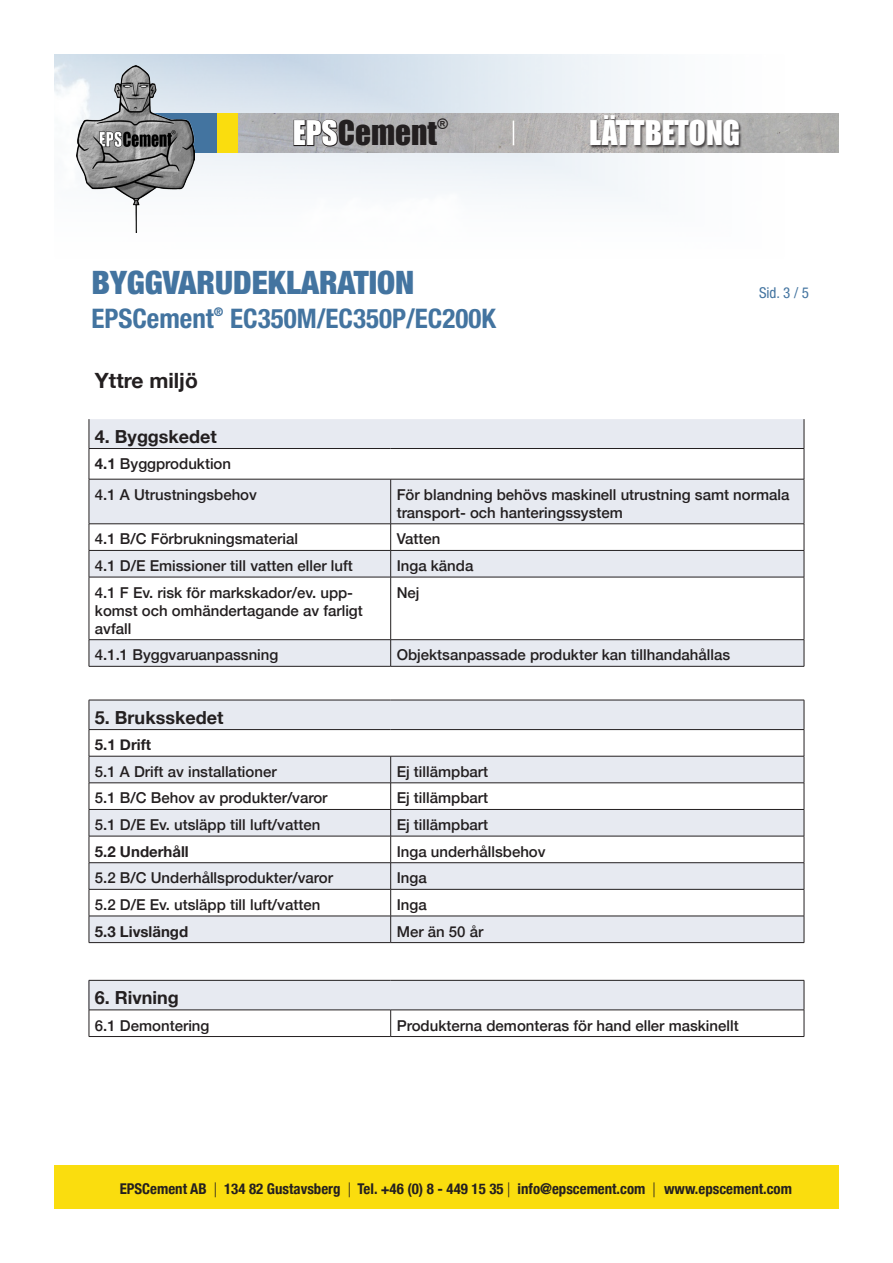
<style>
.page{position:relative;width:893px;height:1263px;background:#fff}
.page>*{position:absolute;margin:0;border:0;box-sizing:border-box;transform-origin:0 0}
.t1{font:900 condensed 32.4px "Helvetica Neue";color:#4374a0}
.t2{font:31.2px "Impact";color:#fff}
.t3{font:31.2px "Impact";color:#231f20}
.t4{font:700 condensed 27px "Helvetica Neue";color:#4374a0}
.t5{font:700 21px "Helvetica Neue";color:#231f20}
.t6{font:700 18px "Helvetica Neue";color:#231f20}
.t7{font:500 15px/18px "Helvetica Neue";color:#231f20}
.t8{font:700 15px "Helvetica Neue";color:#231f20}
.t9{font:condensed 15px "Helvetica Neue";color:#4374a0}
.t10{font:700 condensed 14.85px "Helvetica Neue";color:#231f20}
.t11{font:14.1px "Impact";color:#231f20}
.t12{font:700 condensed 12px "Helvetica Neue";color:#4374a0}
.s1{color:#fff}
.s2{font-weight:700}
.s3{font-weight:300;font-stretch:normal}
</style>
<div class="page">
<div style="left:54px;top:1165px;width:785px;height:44px;background:#fadd0e"></div>
<img style="left:54px;top:54px;width:591px;height:179px">
<img style="left:238px;top:113px;width:601px;height:40px">
<div style="left:139px;top:113px;width:78px;height:40px;background:#4374a0"></div>
<div style="left:217px;top:113px;width:21px;height:40px;background:#fadd0e"></div>
<img style="left:76px;top:66px;width:119px;height:166px">
<svg style="left:293px;top:118px;width:46px;height:29px"></svg>
<div style="left:590px;top:116px;width:152px;height:33px;background:#231f20;opacity:.75"></div>
<svg style="left:513px;top:121px;width:1px;height:24px"></svg>
<svg style="left:90px;top:419px;width:714px;height:247px;fill:#e7eaf1"></svg>
<svg style="left:89px;top:419px;width:1px;height:29px"></svg>
<svg style="left:804px;top:419px;width:1px;height:29px"></svg>
<hr style="left:89px;top:448px;width:302px;height:1px;background:#231f20">
<hr style="left:89px;top:449px;width:1px;height:30px;background:#231f20">
<hr style="left:391px;top:448px;width:413px;height:1px;background:#231f20">
<hr style="left:804px;top:449px;width:1px;height:30px;background:#231f20">
<hr style="left:89px;top:479px;width:302px;height:1px;background:#231f20">
<hr style="left:89px;top:479px;width:1px;height:45px;background:#231f20">
<hr style="left:391px;top:479px;width:413px;height:1px;background:#231f20">
<hr style="left:390px;top:479px;width:1px;height:45px;background:#231f20">
<hr style="left:804px;top:479px;width:1px;height:45px;background:#231f20">
<hr style="left:89px;top:523px;width:302px;height:1px;background:#231f20">
<hr style="left:391px;top:523px;width:413px;height:1px;background:#231f20">
<hr style="left:89px;top:550px;width:302px;height:1px;background:#231f20">
<svg style="left:89px;top:524px;width:1px;height:53px"></svg>
<hr style="left:391px;top:550px;width:413px;height:1px;background:#231f20">
<svg style="left:390px;top:524px;width:1px;height:53px"></svg>
<svg style="left:804px;top:524px;width:1px;height:53px"></svg>
<hr style="left:89px;top:577px;width:302px;height:1px;background:#231f20">
<hr style="left:89px;top:577px;width:1px;height:62px;background:#231f20">
<hr style="left:391px;top:577px;width:413px;height:1px;background:#231f20">
<hr style="left:390px;top:577px;width:1px;height:62px;background:#231f20">
<hr style="left:804px;top:577px;width:1px;height:62px;background:#231f20">
<hr style="left:89px;top:639px;width:302px;height:1px;background:#231f20">
<svg style="left:89px;top:640px;width:1px;height:26px"></svg>
<hr style="left:391px;top:639px;width:413px;height:1px;background:#231f20">
<svg style="left:390px;top:640px;width:1px;height:26px"></svg>
<svg style="left:804px;top:640px;width:1px;height:26px"></svg>
<hr style="left:89px;top:666px;width:302px;height:1px;background:#231f20">
<hr style="left:391px;top:666px;width:413px;height:1px;background:#231f20">
<svg style="left:90px;top:701px;width:714px;height:241px;fill:#e7eaf1"></svg>
<hr style="left:89px;top:700px;width:302px;height:1px;background:#231f20">
<hr style="left:391px;top:700px;width:413px;height:1px;background:#231f20">
<hr style="left:89px;top:729px;width:302px;height:1px;background:#231f20">
<hr style="left:391px;top:729px;width:413px;height:1px;background:#231f20">
<hr style="left:89px;top:756px;width:302px;height:1px;background:#231f20">
<hr style="left:391px;top:756px;width:413px;height:1px;background:#231f20">
<hr style="left:89px;top:782px;width:302px;height:1px;background:#231f20">
<hr style="left:391px;top:782px;width:413px;height:1px;background:#231f20">
<hr style="left:89px;top:809px;width:302px;height:1px;background:#231f20">
<hr style="left:391px;top:809px;width:413px;height:1px;background:#231f20">
<hr style="left:89px;top:836px;width:302px;height:1px;background:#231f20">
<hr style="left:391px;top:836px;width:413px;height:1px;background:#231f20">
<hr style="left:89px;top:862px;width:302px;height:1px;background:#231f20">
<hr style="left:391px;top:862px;width:413px;height:1px;background:#231f20">
<hr style="left:89px;top:889px;width:302px;height:1px;background:#231f20">
<hr style="left:391px;top:889px;width:413px;height:1px;background:#231f20">
<hr style="left:89px;top:916px;width:302px;height:1px;background:#231f20">
<svg style="left:89px;top:700px;width:1px;height:242px"></svg>
<hr style="left:391px;top:916px;width:413px;height:1px;background:#231f20">
<svg style="left:390px;top:756px;width:1px;height:186px"></svg>
<svg style="left:804px;top:700px;width:1px;height:242px"></svg>
<hr style="left:89px;top:942px;width:302px;height:1px;background:#231f20">
<hr style="left:391px;top:942px;width:413px;height:1px;background:#231f20">
<div style="left:89px;top:980px;width:715px;height:30px;background:#e7eaf1"></div>
<hr style="left:89px;top:980px;width:302px;height:1px;background:#231f20">
<hr style="left:89px;top:980px;width:1px;height:30px;background:#231f20">
<hr style="left:391px;top:980px;width:413px;height:1px;background:#231f20">
<hr style="left:804px;top:980px;width:1px;height:30px;background:#231f20">
<hr style="left:89px;top:1010px;width:302px;height:1px;background:#231f20">
<svg style="left:89px;top:1010px;width:1px;height:26px"></svg>
<hr style="left:391px;top:1010px;width:413px;height:1px;background:#231f20">
<svg style="left:390px;top:1010px;width:1px;height:26px"></svg>
<svg style="left:804px;top:1010px;width:1px;height:26px"></svg>
<hr style="left:89px;top:1036px;width:302px;height:1px;background:#231f20">
<hr style="left:391px;top:1036px;width:413px;height:1px;background:#231f20">
<h2 class="t3" style="left:293px;top:109px;width:146px"><span class="s1">EPS</span>Cement</h2>
<p class="t11" style="left:437px;top:113px;width:13px">®</p>
<h2 class="t2" style="left:589px;top:109px;width:153px">LÄTTBETONG</h2>
<h1 class="t1" style="left:91px;top:263px;width:324px">BYGGVARUDEKLARATION</h1>
<h3 class="t4" style="left:91px;top:302px;width:124px">EPSCement</h3>
<p class="t12" style="left:214px;top:304px;width:11px">®</p>
<h3 class="t4" style="left:230px;top:302px;width:267px">EC350M/EC350P/EC200K</h3>
<p class="t9" style="left:759px;top:284px;width:51px">Sid. 3 / 5</p>
<p class="t5" style="left:95px;top:364px;width:105px">Yttre miljö</p>
<p class="t6" style="left:95px;top:422px;width:124px">4. Byggskedet</p>
<p class="t7" style="left:95px;top:454px;width:138px"><span class="s2">4.1</span> Byggproduktion</p>
<p class="t7" style="left:95px;top:484px;width:163px">4.1 A Utrustningsbehov</p>
<p class="t7" style="left:397px;top:484px;width:394px">För blandning behövs maskinell utrustning samt normala transport- och hanteringssystem</p>
<p class="t7" style="left:95px;top:529px;width:205px">4.1 B/C Förbrukningsmaterial</p>
<p class="t7" style="left:397px;top:529px;width:45px">Vatten</p>
<p class="t7" style="left:95px;top:555px;width:259px">4.1 D/E Emissioner till vatten eller luft</p>
<p class="t7" style="left:397px;top:555px;width:78px">Inga kända</p>
<p class="t7" style="left:95px;top:582px;width:269px">4.1 F Ev. risk för markskador/ev. upp&shy;komst och omhändertagande av farligt avfall</p>
<p class="t7" style="left:397px;top:582px;width:24px">Nej</p>
<p class="t7" style="left:95px;top:645px;width:185px">4.1.1 Byggvaruanpassning</p>
<p class="t7" style="left:397px;top:645px;width:335px">Objektsanpassade produkter kan tillhandahållas</p>
<p class="t6" style="left:95px;top:703px;width:130px">5. Bruksskedet</p>
<p class="t8" style="left:95px;top:733px;width:58px">5.1 Drift</p>
<p class="t7" style="left:95px;top:761px;width:183px">5.1 A Drift av installationer</p>
<p class="t7" style="left:397px;top:761px;width:93px">Ej tillämpbart</p>
<p class="t7" style="left:95px;top:788px;width:234px">5.1 B/C Behov av produkter/varor</p>
<p class="t7" style="left:397px;top:788px;width:93px">Ej tillämpbart</p>
<p class="t7" style="left:95px;top:814px;width:227px">5.1 D/E Ev. utsläpp till luft/vatten</p>
<p class="t7" style="left:397px;top:814px;width:93px">Ej tillämpbart</p>
<p class="t8" style="left:95px;top:839px;width:95px">5.2 Underhåll</p>
<p class="t7" style="left:397px;top:841px;width:150px">Inga underhållsbehov</p>
<p class="t7" style="left:95px;top:868px;width:240px">5.2 B/C Underhållsprodukter/varor</p>
<p class="t7" style="left:397px;top:868px;width:32px">Inga</p>
<p class="t7" style="left:95px;top:894px;width:227px">5.2 D/E Ev. utsläpp till luft/vatten</p>
<p class="t7" style="left:397px;top:894px;width:32px">Inga</p>
<p class="t8" style="left:95px;top:919px;width:95px">5.3 Livslängd</p>
<p class="t7" style="left:397px;top:921px;width:88px">Mer än 50 år</p>
<p class="t6" style="left:95px;top:983px;width:86px">6. Rivning</p>
<p class="t7" style="left:95px;top:1015px;width:116px">6.1 Demontering</p>
<p class="t7" style="left:397px;top:1015px;width:344px">Produkterna demonteras för hand eller maskinellt</p>
<p class="t10" style="left:120px;top:1176px;width:674px">EPSCement AB <span class="s3">|</span> 134 82 Gustavsberg <span class="s3">|</span> Tel. +46 (0) 8 - 449 15 35 <span class="s3">|</span> info@epscement.com <span class="s3">|</span> www.epscement.com</p>
</div>
